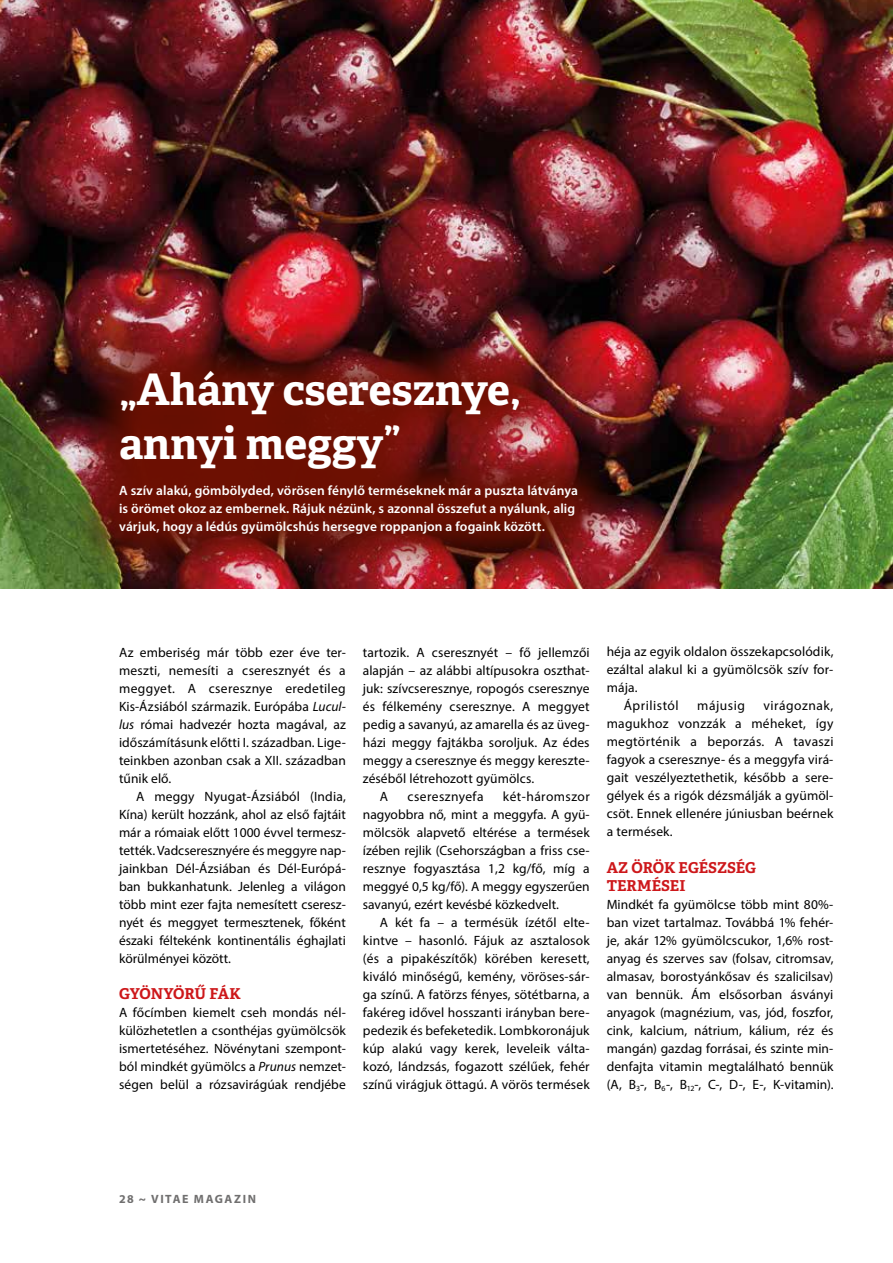
<style>
.page{position:relative;width:893px;height:1263px;background:#fff}
.page>*{position:absolute;margin:0;border:0;box-sizing:border-box;transform-origin:0 0}
.t1{font:700 43.5px/54px "Adelle Basic";color:#fff}
.t2{font:700 15px/18px "Adelle Basic";letter-spacing:-.01em;color:#cd171a}
.t3{font:13.5px/18px "Myriad Pro";letter-spacing:.005em;color:#000;text-align:justify}
.t4{font:600 13.5px/18px "Myriad Pro";letter-spacing:.005em;color:#fff}
.t5{font:13.5px "Myriad Pro";letter-spacing:.04em;color:#000}
.t6{font:13.5px "Myriad Pro";letter-spacing:.035em;color:#000}
.t7{font:700 12px "Myriad Pro";letter-spacing:.13em;color:#706f6f}
.s1{font-style:italic}
</style>
<div class="page">
<img style="left:0;top:0;width:893px;height:588px">
<img style="left:70px;top:322px;width:556px;height:261px">
<h1 class="t1" style="left:119px;top:362px;width:403px">„Ahány cseresznye, annyi meggy”</h1>
<p class="t4" style="left:119px;top:481px;width:460px">A szív alakú, gömbölyded, vörösen fénylő terméseknek már a puszta látványa is örömet okoz az embernek. Rájuk nézünk, s azonnal összefut a nyálunk, alig várjuk, hogy a lédús gyümölcshús hersegve roppanjon a fogaink között.</p>
<p class="t3" style="left:119px;top:643px;width:228px">Az emberiség már több ezer éve ter&shy;meszti, nemesíti a cseresznyét és a meggyet. A cseresznye eredetileg Kis-Ázsiából származik. Európába <span class="s1">Lucul&shy;lus</span> római hadvezér hozta magával, az időszámításunk előtti I. században. Lige&shy;teinkben azonban csak a XII. században tűnik elő.</p>
<p class="t3" style="left:119px;top:787px;width:228px;text-indent:17px">A meggy Nyugat-Ázsiából (India, Kína) került hozzánk, ahol az első fajtáit már a rómaiak előtt 1000 évvel termesz&shy;tették. Vadcseresznyére és meggyre nap&shy;jainkban Dél-Ázsiában és Dél-Európá&shy;ban bukkanhatunk. Jelenleg a világon több mint ezer fajta nemesített cseresz&shy;nyét és meggyet termesztenek, főként északi féltekénk kontinentális éghajlati körülményei között.</p>
<p class="t2" style="left:119px;top:984px;width:123px">GYÖNYÖRŰ FÁK</p>
<p class="t3" style="left:119px;top:1003px;width:228px">A főcímben kiemelt cseh mondás nél&shy;külözhetetlen a csonthéjas gyümölcsök ismertetéséhez. Növénytani szempont&shy;ból mindkét gyümölcs a <span class="s1">Prunus</span> nemzet&shy;ségen belül a rózsavirágúak rendjébe</p>
<p class="t3" style="left:363px;top:643px;width:228px">tartozik. A cseresznyét – fő jellemzői</p>
<p class="t3" style="left:363px;top:661px;width:228px">alapján – az alábbi altípusokra oszthat-</p>
<p class="t3" style="left:363px;top:679px;width:228px">juk: szívcseresznye, ropogós cseresznye</p>
<p class="t3" style="left:363px;top:697px;width:228px">és félkemény cseresznye. A meggyet</p>
<p class="t3" style="left:363px;top:715px;width:228px">pedig a savanyú, az amarella és az üveg-</p>
<p class="t3" style="left:363px;top:733px;width:228px">házi meggy fajtákba soroljuk. Az édes</p>
<p class="t3" style="left:363px;top:751px;width:228px">meggy a cseresznye és meggy kereszte-</p>
<p class="t3" style="left:363px;top:769px;width:173px">zéséből létrehozott gyümölcs.</p>
<p class="t3" style="left:380px;top:787px;width:10px">A</p>
<p class="t6" style="left:408px;top:788px;width:77px">cseresznyefa</p>
<p class="t3" style="left:363px;top:787px;width:228px;text-indent:140px">két-háromszor nagyobbra nő, mint a meggyfa. A gyü&shy;mölcsök alapvető eltérése a termések ízében rejlik (Csehországban a friss cse&shy;resznye fogyasztása 1,2 kg/fő, míg a meggyé 0,5 kg/fő). A meggy egyszerűen savanyú, ezért kevésbé közkedvelt.</p>
<p class="t3" style="left:363px;top:913px;width:228px;text-indent:17px">A két fa – a termésük ízétől elte&shy;kintve – hasonló. Fájuk az asztalosok (és a pipakészítők) körében keresett, kiváló minőségű, kemény, vöröses-sár&shy;ga színű. A fatörzs fényes, sötétbarna, a fakéreg idővel hosszanti irányban bere&shy;pedezik és befeketedik. Lombkoronájuk kúp alakú vagy kerek, leveleik válta&shy;kozó, lándzsás, fogazott szélűek, fehér színű virágjuk öttagú. A vörös termések</p>
<p class="t3" style="left:607px;top:643px;width:228px">héja az egyik oldalon összekapcsolódik,</p>
<p class="t3" style="left:607px;top:661px;width:228px">ezáltal alakul ki a gyümölcsök szív for-</p>
<p class="t3" style="left:607px;top:679px;width:32px">mája.</p>
<p class="t5" style="left:624px;top:698px;width:57px">Áprilistól</p>
<p class="t5" style="left:697px;top:698px;width:49px">májusig</p>
<p class="t3" style="left:607px;top:697px;width:228px;text-indent:157px">virágoznak, magukhoz vonzzák a méheket, így megtörténik a beporzás. A tavaszi fagyok a cseresznye- és a meggyfa virá&shy;gait veszélyeztethetik, később a sere&shy;gélyek és a rigók dézsmálják a gyümöl&shy;csöt. Ennek ellenére júniusban beérnek a termések.</p>
<p class="t2" style="left:607px;top:858px;width:151px">AZ ÖRÖK EGÉSZSÉG<br>TERMÉSEI</p>
<p class="t3" style="left:607px;top:895px;width:228px">Mindkét fa gyümölcse több mint 80%- ban vizet tartalmaz. Továbbá 1% fehér&shy;je, akár 12% gyümölcscukor, 1,6% rost&shy;anyag és szerves sav (folsav, citromsav, almasav, borostyánkősav és szalicilsav) van bennük. Ám elsősorban ásványi anyagok (magnézium, vas, jód, foszfor, cink, kalcium, nátrium, kálium, réz és mangán) gazdag forrásai, és szinte min&shy;denfajta vitamin megtalálható bennük (A, B<sub>3</sub>-, B<sub>6</sub>-, B<sub>12</sub>-, C-, D-, E-, K-vitamin).</p>
<p class="t7" style="left:119px;top:1191px;width:139px">28 ~ VITAE MAGAZIN</p>
</div>
